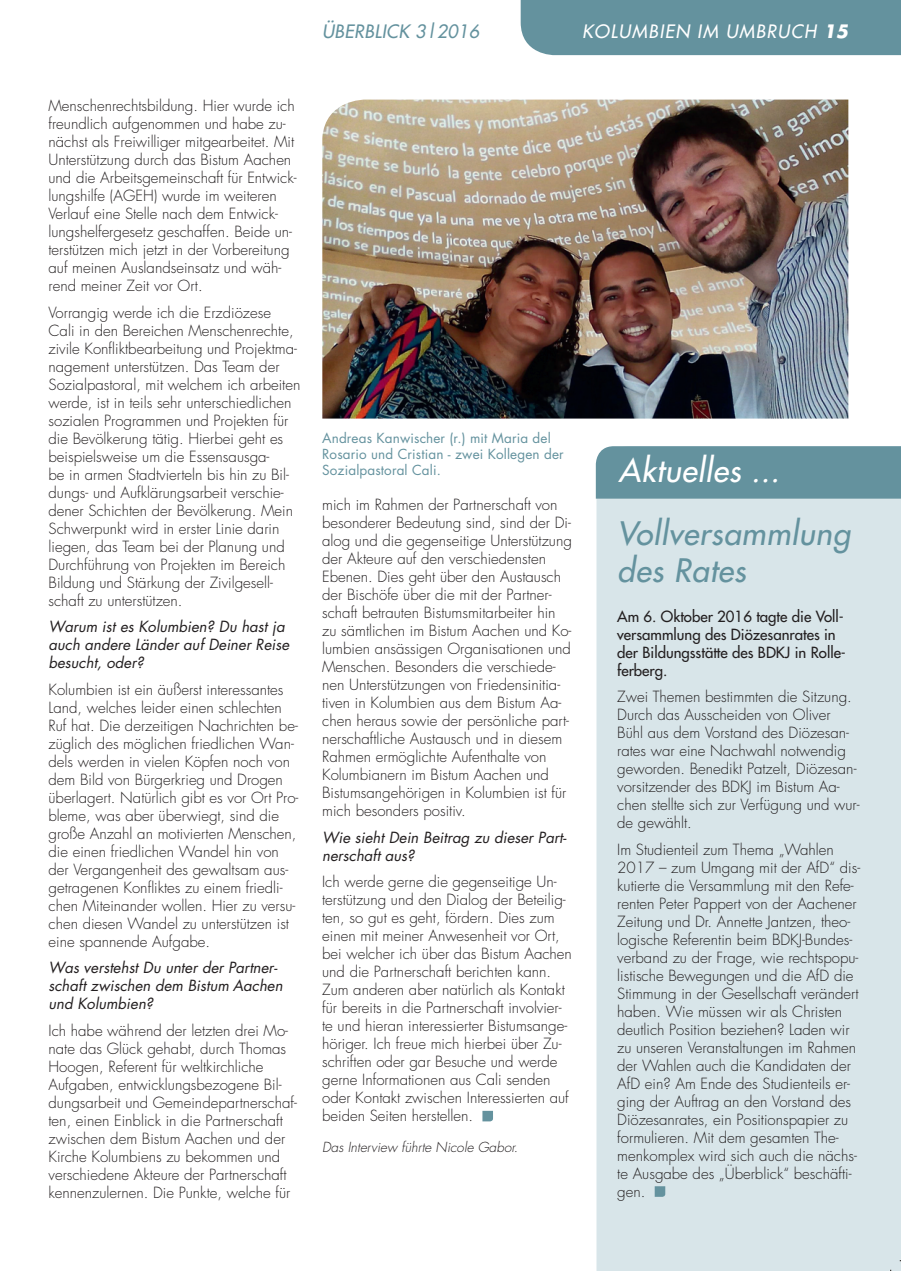
<style>
.page{position:relative;width:901px;height:1271px;background:#fff}
.page>*{position:absolute;margin:0;border:0;box-sizing:border-box;transform-origin:0 0}
.t1{font:italic 31.5px/37.8px "Futura";letter-spacing:.02em;color:#64929e}
.t2{font:italic 31.5px "Futura";letter-spacing:.02em;color:#fff}
.t3{font:italic 18px "Futura";letter-spacing:.07em;color:#fff}
.t4{font:italic 18px "Futura";letter-spacing:.02em;color:#64929e}
.t5{font:300 15px/18px "Futura";color:#231f20}
.t6{font:italic 15px/18px "Futura";color:#231f20}
.t7{font:15px/18px "Futura";color:#231f20}
.t8{font:13.5px/16.2px "Futura";letter-spacing:.01em;color:#64929e}
.t9{font:italic 300 13.5px "Futura";color:#231f20}
.s1{font-weight:700}
</style>
<div class="page">
<svg style="left:482px;top:1110px;width:11px;height:11px"></svg>
<div style="left:596px;top:498px;width:305px;height:773px;background:#d8e5e9"></div>
<div style="left:596px;top:446px;width:305px;height:52px;background:#64929e"></div>
<svg style="left:654px;top:1186px;width:11px;height:10px"></svg>
<img style="left:322px;top:100px;width:526px;height:318px">
<div style="left:520px;top:0;width:381px;height:55px;background:#64929e"></div>
<p class="t4" style="left:322px;top:19px;width:23px">ÜBERBLICK</p>
<p class="t4" style="left:415px;top:19px;width:66px">3|2016</p>
<p class="t3" style="left:582px;top:19px;width:268px">kolumbien im umbruch <span class="s1">15</span></p>
<p class="t5" style="left:49px;top:97px;width:250px">Menschenrechtsbildung. Hier wurde ich freundlich aufgenommen und habe zu&shy;nächst als Freiwilliger mitgearbeitet. Mit Unterstützung durch das Bistum Aachen und die Arbeitsgemeinschaft für Entwick&shy;lungshilfe (AGEH) wurde im weiteren Verlauf eine Stelle nach dem Entwick&shy;lungshelfergesetz geschaffen. Beide un&shy;terstützen mich jetzt in der Vorbereitung auf meinen Auslandseinsatz und wäh&shy;rend meiner Zeit vor Ort.</p>
<p class="t5" style="left:49px;top:303px;width:253px">Vorrangig werde ich die Erzdiözese Cali in den Bereichen Menschenrechte, zivile Konfliktbearbeitung und Projektma&shy;nagement unterstützen. Das Team der Sozialpastoral, mit welchem ich arbeiten werde, ist in teils sehr unterschiedlichen sozialen Programmen und Projekten für die Bevölkerung tätig. Hierbei geht es beispielsweise um die Essensausga-<br>be in armen Stadtvierteln bis hin zu Bil&shy;dungs- und Aufklärungsarbeit verschie&shy;dener Schichten der Bevölkerung. Mein Schwerpunkt wird in erster Linie darin liegen, das Team bei der Planung und Durchführung von Projekten im Bereich Bildung und Stärkung der Zivilgesell&shy;schaft zu unterstützen.</p>
<p class="t6" style="left:49px;top:617px;width:242px">Warum ist es Kolumbien? Du hast ja auch andere Länder auf Deiner Reise besucht, oder?</p>
<p class="t5" style="left:49px;top:680px;width:251px">Kolumbien ist ein äußerst interessantes Land, welches leider einen schlechten Ruf hat. Die derzeitigen Nachrichten be&shy;züglich des möglichen friedlichen Wan&shy;dels werden in vielen Köpfen noch von dem Bild von Bürgerkrieg und Drogen überlagert. Natürlich gibt es vor Ort Pro&shy;bleme, was aber überwiegt, sind die große Anzahl an motivierten Menschen, die einen friedlichen Wandel hin von der Vergangenheit des gewaltsam aus&shy;getragenen Konfliktes zu einem friedli&shy;chen Miteinander wollen. Hier zu versu&shy;chen diesen Wandel zu unterstützen ist eine spannende Aufgabe.</p>
<p class="t6" style="left:49px;top:958px;width:236px">Was verstehst Du unter der Partner&shy;schaft zwischen dem Bistum Aachen und Kolumbien?</p>
<p class="t5" style="left:49px;top:1021px;width:250px">Ich habe während der letzten drei Mo&shy;nate das Glück gehabt, durch Thomas Hoogen, Referent für weltkirchliche Aufgaben, entwicklungsbezogene Bil&shy;dungsarbeit und Gemeindepartnerschaf&shy;ten, einen Einblick in die Partnerschaft zwischen dem Bistum Aachen und der Kirche Kolumbiens zu bekommen und verschiedene Akteure der Partnerschaft kennenzulernen. Die Punkte, welche für</p>
<p class="t8" style="left:322px;top:430px;width:243px">Andreas Kanwischer (r.) mit Maria del<br>Rosario und Cristian - zwei Kollegen der<br>Sozialpastoral Cali.</p>
<p class="t5" style="left:322px;top:496px;width:251px">mich im Rahmen der Partnerschaft von besonderer Bedeutung sind, sind der Di&shy;alog und die gegenseitige Unterstützung der Akteure auf den verschiedensten Ebenen. Dies geht über den Austausch der Bischöfe über die mit der Partner&shy;schaft betrauten Bistumsmitarbeiter hin zu sämtlichen im Bistum Aachen und Ko&shy;lumbien ansässigen Organisationen und Menschen. Besonders die verschiede&shy;nen Unterstützungen von Friedensinitia&shy;tiven in Kolumbien aus dem Bistum Aa&shy;chen heraus sowie der persönliche part&shy;nerschaftliche Austausch und in diesem Rahmen ermöglichte Aufenthalte von Kolumbianern im Bistum Aachen und Bistumsangehörigen in Kolumbien ist für mich besonders positiv.</p>
<p class="t6" style="left:322px;top:828px;width:246px">Wie sieht Dein Beitrag zu dieser Part&shy;nerschaft aus?</p>
<p class="t5" style="left:322px;top:873px;width:251px">Ich werde gerne die gegenseitige Un&shy;terstützung und den Dialog der Beteilig&shy;ten, so gut es geht, fördern. Dies zum einen mit meiner Anwesenheit vor Ort, bei welcher ich über das Bistum Aachen und die Partnerschaft berichten kann.<br>Zum anderen aber natürlich als Kontakt für bereits in die Partnerschaft involvier&shy;te und hieran interessierter Bistumsange&shy;höriger. Ich freue mich hierbei über Zu&shy;schriften oder gar Besuche und werde gerne Informationen aus Cali senden oder Kontakt zwischen Interessierten auf beiden Seiten herstellen.</p>
<p class="t9" style="left:322px;top:1138px;width:197px">Das Interview führte Nicole Gabor.</p>
<h1 class="t2" style="left:618px;top:449px;width:163px">Aktuelles ...</h1>
<h1 class="t1" style="left:617px;top:514px;width:234px">Vollversammlung des Rates</h1>
<p class="t7" style="left:617px;top:607px;width:230px">Am 6. Oktober 2016 tagte die Voll&shy;versammlung des Diözesanrates in der Bildungsstätte des BDKJ in Rolle&shy;ferberg.</p>
<p class="t5" style="left:617px;top:688px;width:244px">Zwei Themen bestimmten die Sitzung.<br>Durch das Ausscheiden von Oliver Bühl aus dem Vorstand des Diözesan&shy;rates war eine Nachwahl notwendig geworden. Benedikt Patzelt, Diözesan&shy;vorsitzender des BDKJ im Bistum Aa&shy;chen stellte sich zur Verfügung und wur&shy;de gewählt.</p>
<p class="t5" style="left:617px;top:840px;width:244px">Im Studienteil zum Thema „Wahlen 2017 – zum Umgang mit der AfD“ dis&shy;kutierte die Versammlung mit den Refe&shy;renten Peter Pappert von der Aachener Zeitung und Dr. Annette Jantzen, theo&shy;logische Referentin beim BDKJ-Bundes&shy;verband zu der Frage, wie rechtspopu&shy;listische Bewegungen und die AfD die Stimmung in der Gesellschaft verändert haben. Wie müssen wir als Christen deutlich Position beziehen? Laden wir zu unseren Veranstaltungen im Rahmen der Wahlen auch die Kandidaten der AfD ein? Am Ende des Studienteils er&shy;ging der Auftrag an den Vorstand des Diözesanrates, ein Positionspapier zu formulieren. Mit dem gesamten The&shy;menkomplex wird sich auch die nächs&shy;te Ausgabe des „Überblick“ beschäfti&shy;gen.</p>
</div>
